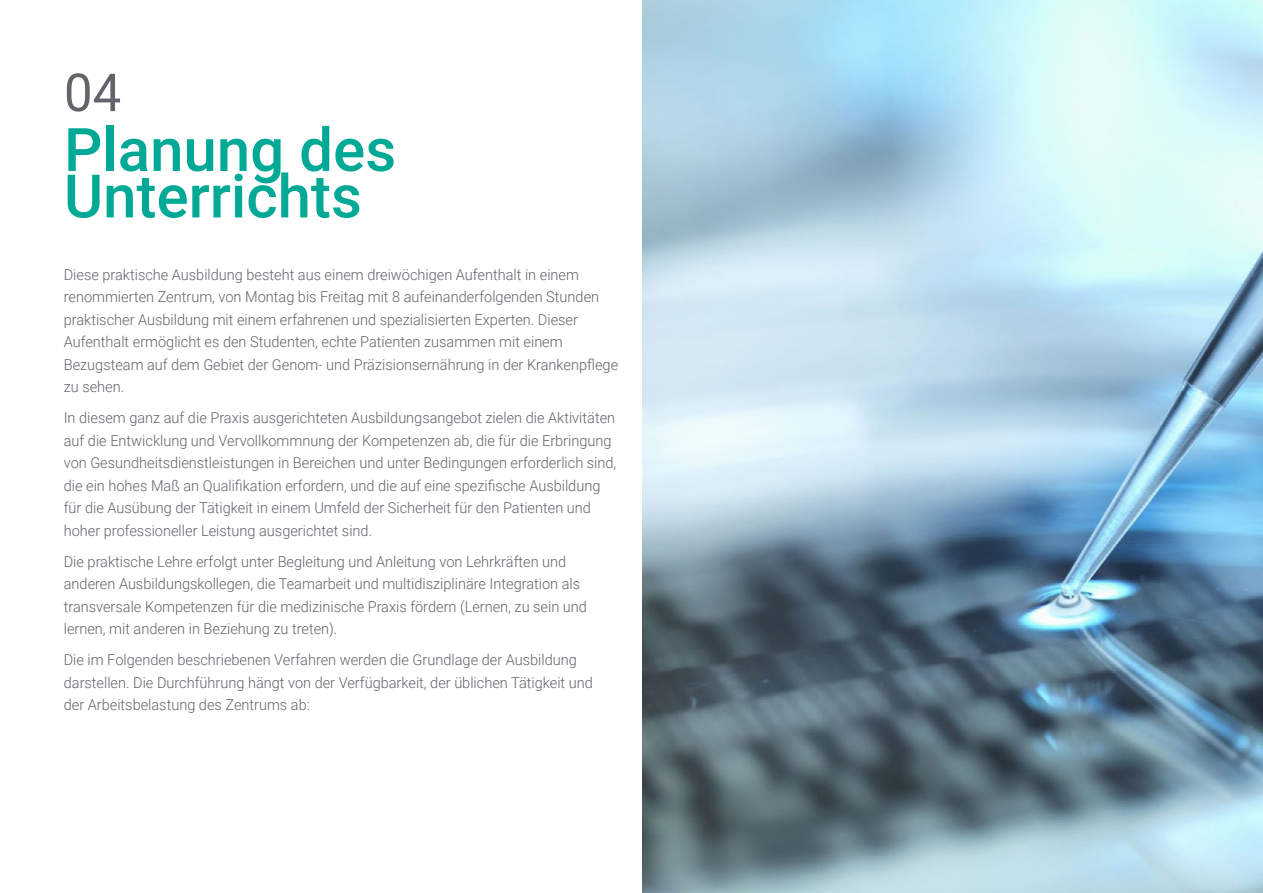
<style>
.page{position:relative;width:1263px;height:893px;background:#fff}
.page>*{position:absolute;margin:0;border:0;box-sizing:border-box;transform-origin:0 0}
.t1{font:500 60px/46.5px "Roboto";color:#00a996}
.t2{font:52.5px "Roboto";color:#61646a}
.t3{font:300 15px/22.5px "Roboto";color:#61646a}
</style>
<div class="page">
<img style="left:642px;top:0;width:621px;height:893px">
<h2 class="t2" style="left:64px;top:56px;width:59px">04</h2>
<h1 class="t1" style="left:64px;top:124px;width:334px">Planung des<br>Unterrichts</h1>
<p class="t3" style="left:64px;top:262px;width:556px">Diese praktische Ausbildung besteht aus einem dreiwöchigen Aufenthalt in einem renommierten Zentrum, von Montag bis Freitag mit 8 aufeinanderfolgenden Stunden praktischer Ausbildung mit einem erfahrenen und spezialisierten Experten. Dieser Aufenthalt ermöglicht es den Studenten, echte Patienten zusammen mit einem Bezugsteam auf dem Gebiet der Genom- und Präzisionsernährung in der Krankenpflege zu sehen.</p>
<p class="t3" style="left:64px;top:406px;width:554px">In diesem ganz auf die Praxis ausgerichteten Ausbildungsangebot zielen die Aktivitäten auf die Entwicklung und Vervollkommnung der Kompetenzen ab, die für die Erbringung von Gesundheitsdienstleistungen in Bereichen und unter Bedingungen erforderlich sind, die ein hohes Maß an Qualifikation erfordern, und die auf eine spezifische Ausbildung für die Ausübung der Tätigkeit in einem Umfeld der Sicherheit für den Patienten und hoher professioneller Leistung ausgerichtet sind.</p>
<p class="t3" style="left:64px;top:549px;width:525px">Die praktische Lehre erfolgt unter Begleitung und Anleitung von Lehrkräften und anderen Ausbildungskollegen, die Teamarbeit und multidisziplinäre Integration als transversale Kompetenzen für die medizinische Praxis fördern (Lernen, zu sein und lernen, mit anderen in Beziehung zu treten).</p>
<p class="t3" style="left:64px;top:648px;width:531px">Die im Folgenden beschriebenen Verfahren werden die Grundlage der Ausbildung darstellen. Die Durchführung hängt von der Verfügbarkeit, der üblichen Tätigkeit und der Arbeitsbelastung des Zentrums ab:</p>
</div>
